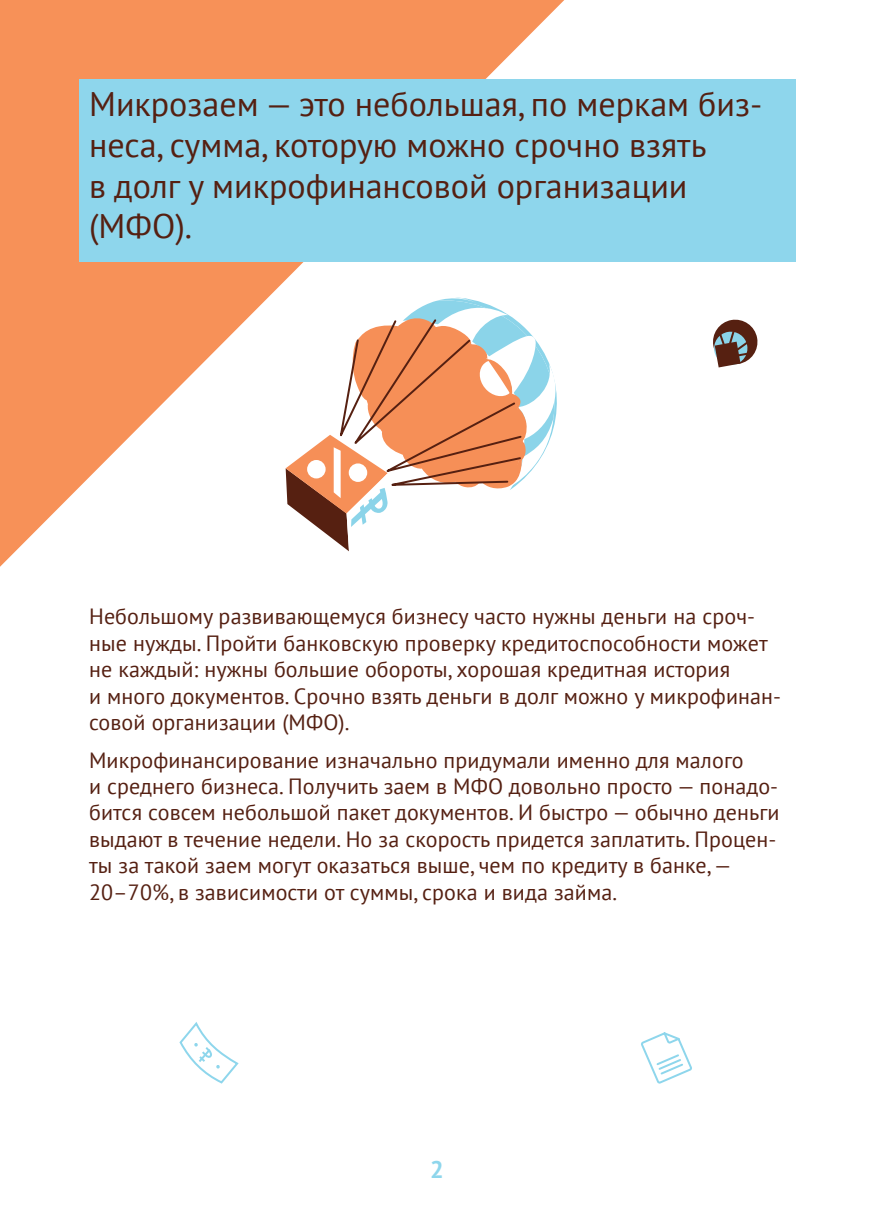
<style>
.page{position:relative;width:874px;height:1225px;background:#fff}
.page>*{position:absolute;margin:0;border:0;box-sizing:border-box;transform-origin:0 0}
.t1{font:34px/40.8px "PT Sans";color:#552012}
.t2{font:700 24px "PT Sans";color:#8ed6ec}
.t3{font:22px/26.4px "PT Sans";letter-spacing:.005em;color:#552012}
</style>
<div class="page">
<svg style="left:0;top:0;width:564px;height:567px;fill:#f79158"></svg>
<div style="left:79px;top:79px;width:715px;height:183px;background:#8ed6ec"></div>
<svg style="left:641px;top:1032px;width:51px;height:52px"></svg>
<svg style="left:713px;top:319px;width:45px;height:48px"></svg>
<svg style="left:179px;top:1022px;width:60px;height:62px"></svg>
<svg style="left:285px;top:284px;width:279px;height:267px"></svg>
<h1 class="t1" style="left:89px;top:83px;width:674px">Микрозаем — это небольшая, по меркам биз&shy;неса, сумма, которую можно срочно взять<br>в долг у микрофинансовой организации (МФО).</h1>
<p class="t3" style="left:89px;top:603px;width:693px">Небольшому развивающемуся бизнесу часто нужны деньги на сроч&shy;ные нужды. Пройти банковскую проверку кредитоспособности может не каждый: нужны большие обороты, хорошая кредитная история<br>и много документов. Срочно взять деньги в долг можно у микрофинан&shy;совой организации (МФО).</p>
<p class="t3" style="left:89px;top:746px;width:691px">Микрофинансирование изначально придумали именно для малого<br>и среднего бизнеса. Получить заем в МФО довольно просто — понадо&shy;бится совсем небольшой пакет документов. И быстро — обычно деньги выдают в течение недели. Но за скорость придется заплатить. Процен&shy;ты за такой заем могут оказаться выше, чем по кредиту в банке, — 20–70%, в зависимости от суммы, срока и вида займа.</p>
<p class="t2" style="left:430px;top:1153px;width:15px">2</p>
</div>
